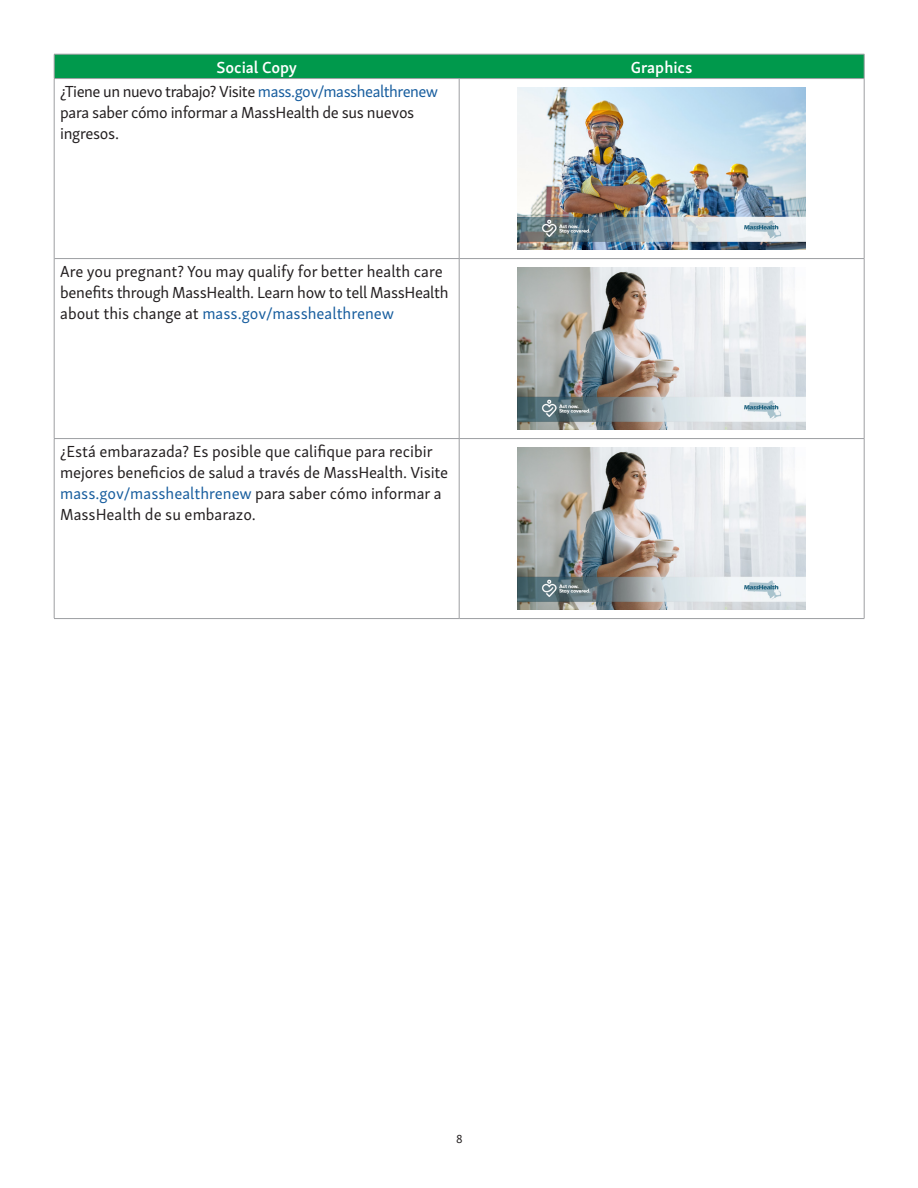
<style>
.page{position:relative;width:918px;height:1188px;background:#fff}
.page>*{position:absolute;margin:0;border:0;box-sizing:border-box;transform-origin:0 0}
.t1{font:16.5px/21px "Skolar Sans Latn";letter-spacing:-.01em;color:#231f20}
.t2{font:16.5px/21px "Skolar Sans Latn";letter-spacing:-.03em;color:#231f20}
.t3{font:600 16.5px "Skolar Sans Latn";color:#fff}
.t4{font:12px "Skolar Sans Latn";color:#231f20}
.s1{color:#175d9e}
</style>
<div class="page">
<hr style="left:459px;top:79px;width:1px;height:179px;background:#9d9fa2">
<hr style="left:459px;top:259px;width:1px;height:179px;background:#9d9fa2">
<hr style="left:459px;top:439px;width:1px;height:179px;background:#9d9fa2">
<div style="left:54px;top:54px;width:811px;height:25px;background:#00994c"></div>
<hr style="left:54px;top:78px;width:405px;height:1px;background:#9d9fa2">
<hr style="left:459px;top:78px;width:405px;height:1px;background:#9d9fa2">
<hr style="left:54px;top:79px;width:1px;height:180px;background:#9d9fa2">
<hr style="left:864px;top:79px;width:1px;height:180px;background:#9d9fa2">
<hr style="left:54px;top:259px;width:1px;height:179px;background:#9d9fa2">
<hr style="left:864px;top:259px;width:1px;height:179px;background:#9d9fa2">
<hr style="left:54px;top:438px;width:405px;height:1px;background:#9d9fa2">
<hr style="left:54px;top:439px;width:1px;height:179px;background:#9d9fa2">
<hr style="left:459px;top:438px;width:405px;height:1px;background:#9d9fa2">
<hr style="left:864px;top:439px;width:1px;height:179px;background:#9d9fa2">
<hr style="left:54px;top:258px;width:405px;height:1px;background:#9d9fa2">
<hr style="left:459px;top:258px;width:405px;height:1px;background:#9d9fa2">
<hr style="left:54px;top:618px;width:405px;height:1px;background:#9d9fa2">
<hr style="left:459px;top:618px;width:405px;height:1px;background:#9d9fa2">
<img style="left:518px;top:88px;width:288px;height:162px">
<img style="left:518px;top:268px;width:288px;height:162px">
<img style="left:518px;top:448px;width:288px;height:162px">
<p class="t3" style="left:216px;top:54px;width:82px">Social Copy</p>
<p class="t3" style="left:631px;top:54px;width:63px">Graphics</p>
<p class="t2" style="left:60px;top:80px;width:380px">¿Tiene un nuevo trabajo? Visite <span class="s1">mass.gov/masshealthrenew </span>para saber cómo informar a MassHealth de sus nuevos ingresos.</p>
<p class="t1" style="left:60px;top:260px;width:390px">Are you pregnant? You may qualify for better health care benefits through MassHealth. Learn how to tell MassHealth about this change at <span class="s1">mass.gov/masshealthrenew</span></p>
<p class="t1" style="left:60px;top:440px;width:390px">¿Está embarazada? Es posible que califique para recibir mejores beneficios de salud a través de MassHealth. Visite <span class="s1">mass.gov/masshealthrenew</span> para saber cómo informar a MassHealth de su embarazo.</p>
<p class="t4" style="left:456px;top:1130px;width:8px">8</p>
</div>
